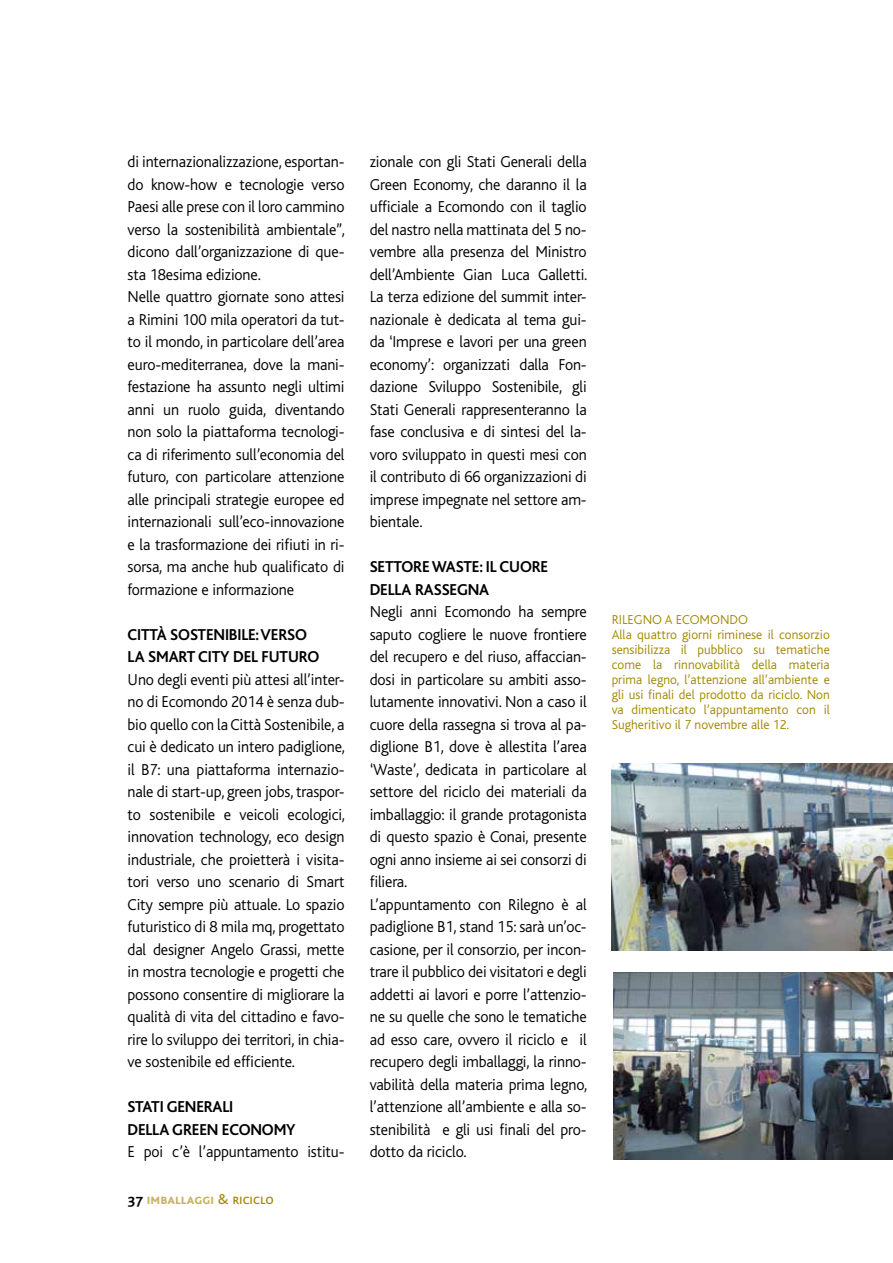
<style>
.page{position:relative;width:893px;height:1263px;background:#fff}
.page>*{position:absolute;margin:0;border:0;box-sizing:border-box;transform-origin:0 0}
.t1{font:300 16.5px/22.5px "Bliss";letter-spacing:-.01em;color:#000}
.t2{font:700 16.5px/22.5px "Bliss";letter-spacing:-.01em;color:#000}
.t3{font:700 16.5px/22.5px "Bliss";letter-spacing:.065em;color:#000}
.t4{font:700 15px "Bliss Caps";color:#c8b165}
.t5{font:300 13.5px/15px "Bliss";color:#a28800}
.s1{color:#000}
.s2{font-weight:400;color:#a28800}
</style>
<div class="page">
<img style="left:612px;top:763px;width:281px;height:187px">
<img style="left:613px;top:972px;width:280px;height:187px">
<p class="t1" style="left:128px;top:151px;width:219px">di internazionalizzazione, esportan&shy;do know-how e tecnologie verso Paesi alle prese con il loro cammino verso la sostenibilità ambientale”, dicono dall’organizzazione di que&shy;sta 18esima edizione.<br>Nelle quattro giornate sono attesi a Rimini 100 mila operatori da tut&shy;to il mondo, in particolare dell’area euro-mediterranea, dove la mani&shy;festazione ha assunto negli ultimi anni un ruolo guida, diventando non solo la piattaforma tecnologi&shy;ca di riferimento sull’economia del futuro, con particolare attenzione alle principali strategie europee ed internazionali sull’eco-innovazione e la trasformazione dei rifiuti in ri&shy;sorsa, ma anche hub qualificato di formazione e informazione</p>
<p class="t2" style="left:128px;top:623px;width:193px">CITTÀ SOSTEN IBILE: VERSO<br>LA SMART CITY DEL FUTURO</p>
<p class="t1" style="left:128px;top:668px;width:219px;text-align:justify">Uno degli eventi più attesi all’inter&shy;no di Ecomondo 2014 è senza dub&shy;bio quello con la Città Sostenibile, a cui è dedicato un intero padiglione, il B7: una piattaforma internazio&shy;nale di start-up, green jobs, traspor&shy;to sostenibile e veicoli ecologici, innovation technology, eco design industriale, che proietterà i visita&shy;tori verso uno scenario di Smart City sempre più attuale. Lo spazio futuristico di 8 mila mq, progettato dal designer Angelo Grassi, mette in mostra tecnologie e progetti che possono consentire di migliorare la qualità di vita del cittadino e favo&shy;rire lo sviluppo dei territori, in chia&shy;ve sostenibile ed efficiente.</p>
<p class="t3" style="left:128px;top:1096px;width:170px">STATI GENERALI<br>DELLA GREEN ECONOMY</p>
<p class="t1" style="left:128px;top:1141px;width:218px">E poi c’è l’appuntamento istitu-</p>
<p class="t4" style="left:128px;top:1191px;width:148px"><span class="s1">37</span> imballaggi <span class="s2">&amp; riciclo</span></p>
<p class="t1" style="left:370px;top:151px;width:219px;text-align:justify">zionale con gli Stati Generali della Green Economy, che daranno il la ufficiale a Ecomondo con il taglio del nastro nella mattinata del 5 no&shy;vembre alla presenza del Ministro dell’Ambiente Gian Luca Galletti.<br>La terza edizione del summit inter&shy;nazionale è dedicata al tema gui&shy;da ‘Imprese e lavori per una green economy’: organizzati dalla Fon&shy;dazione Sviluppo Sostenibile, gli Stati Generali rappresenteranno la fase conclusiva e di sintesi del la&shy;voro sviluppato in questi mesi con il contributo di 66 organizzazioni di imprese impegnate nel settore am&shy;bientale.</p>
<p class="t2" style="left:370px;top:556px;width:180px">SETTORE WASTE: IL CUORE<br>DELLA RASSEGNA</p>
<p class="t1" style="left:370px;top:601px;width:219px">Negli anni Ecomondo ha sempre saputo cogliere le nuove frontiere del recupero e del riuso, affaccian&shy;dosi in particolare su ambiti asso&shy;lutamente innovativi. Non a caso il cuore della rassegna si trova al pa&shy;diglione B1, dove è allestita l’area ‘Waste’, dedicata in particolare al settore del riciclo dei materiali da imballaggio: il grande protagonista di questo spazio è Conai, presente ogni anno insieme ai sei consorzi di filiera.<br>L’appuntamento con Rilegno è al padiglione B1, stand 15: sarà un’oc&shy;casione, per il consorzio, per incon&shy;trare il pubblico dei visitatori e degli addetti ai lavori e porre l’attenzio&shy;ne su quelle che sono le tematiche ad esso care, ovvero il riciclo e il recupero degli imballaggi, la rinno&shy;vabilità della materia prima legno, l’attenzione all’ambiente e alla so&shy;stenibilità e gli usi finali del pro&shy;dotto da riciclo.</p>
<p class="t5" style="left:612px;top:613px;width:220px">RILEGNO A ECOMONDO<br>Alla quattro giorni riminese il consorzio sensibilizza il pubblico su tematiche come la rinnovabilità della materia prima legno, l’attenzione all’ambiente e gli usi finali del prodotto da riciclo. Non va dimenticato l’appuntamento con il Sugheritivo il 7 novembre alle 12.</p>
</div>
